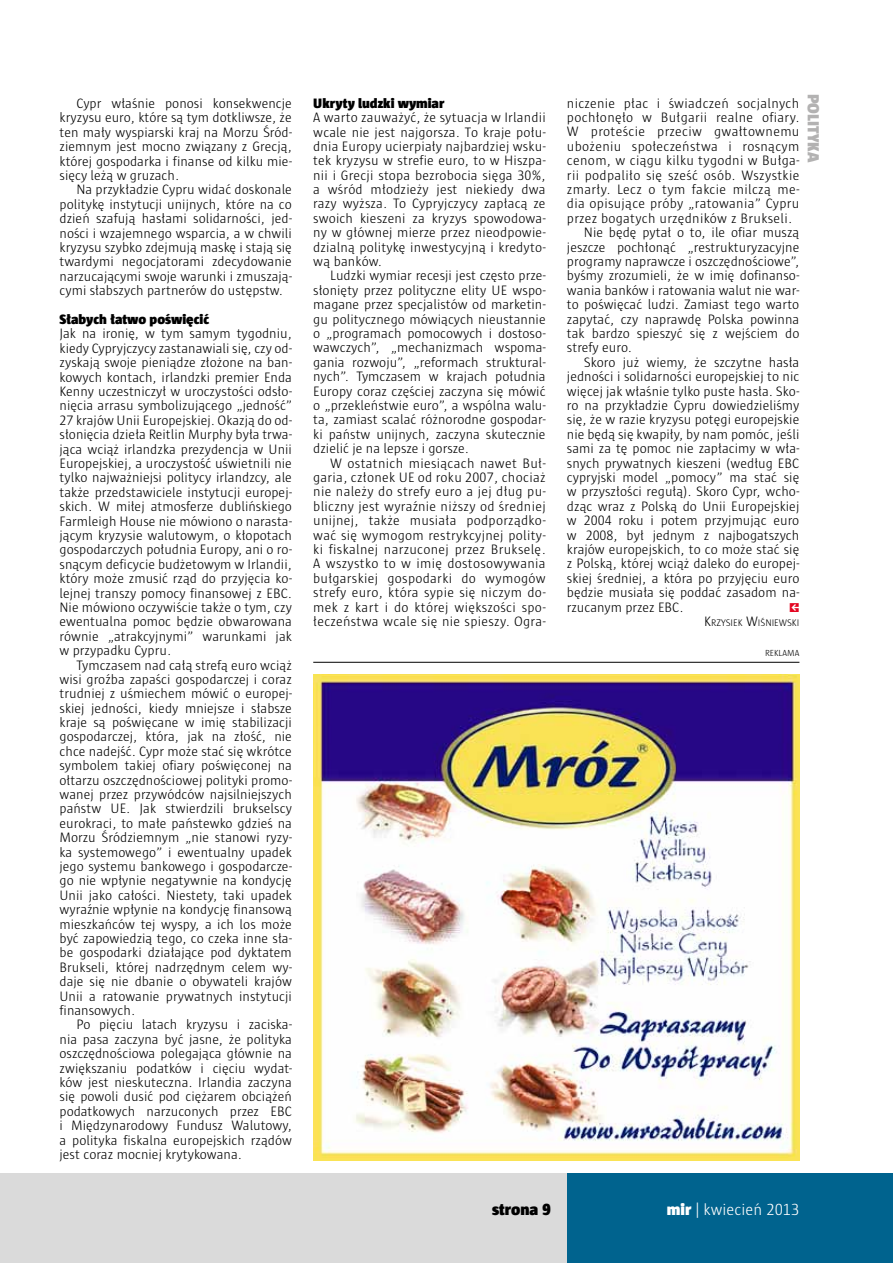
<style>
.page{position:relative;width:893px;height:1263px;background:#fff}
.page>*{position:absolute;margin:0;border:0;box-sizing:border-box;transform-origin:0 0}
.t1{font:300 16.5px "Sun";color:#fff}
.t2{font:900 16.5px "Sun";color:#b3b2b2}
.t3{font:900 16.5px "Sun";color:#000}
.t4{font:300 13.95px/14.4px "Sun";color:#000;text-align:justify}
.t5{font:300 13.95px "Sun";letter-spacing:.02em;color:#000}
.t6{font:900 13.95px "Sun";color:#000}
.t7{font:300 9.75px "Sun";color:#000}
.t8{font:300 9px "Sun";color:#000}
.s1{font-size:13.95px}
.s2{font-weight:900}
</style>
<div class="page">
<div style="left:0;top:1174px;width:568px;height:89px;background:#dadada"></div>
<div style="left:568px;top:1174px;width:325px;height:89px;background:#00638e"></div>
<img style="left:313px;top:675px;width:486px;height:486px">
<hr style="left:313px;top:662px;width:486px;height:1px;background:#000">
<p class="t4" style="left:60px;top:96px;width:234px;text-indent:17px">Cypr właśnie ponosi konsekwencje kryzysu euro, które są tym dotkliwsze, że ten mały wyspiarski kraj na Morzu Śród&shy;ziemnym jest mocno związany z Grecją, której gospodarka i finanse od kilku mie&shy;sięcy leżą w gruzach.</p>
<p class="t4" style="left:60px;top:183px;width:234px;text-indent:17px">Na przykładzie Cypru widać doskonale politykę instytucji unijnych, które na co dzień szafują hasłami solidarności, jed&shy;ności i wzajemnego wsparcia, a w chwili kryzysu szybko zdejmują maskę i stają się twardymi negocjatorami zdecydowanie narzucającymi swoje warunki i zmuszają&shy;cymi słabszych partnerów do ustępstw.</p>
<p class="t6" style="left:60px;top:311px;width:151px">Słabych łatwo poświęcić</p>
<p class="t4" style="left:60px;top:326px;width:234px">Jak na ironię, w tym samym tygodniu, kiedy Cypryjczycy zastanawiali się, czy od&shy;zyskają swoje pieniądze złożone na ban&shy;kowych kontach, irlandzki premier Enda Kenny uczestniczył w uroczystości odsło&shy;nięcia arrasu symbolizującego „jedność” 27 krajów Unii Europejskiej. Okazją do od&shy;słonięcia dzieła Reitlin Murphy była trwa&shy;jąca wciąż irlandzka prezydencja w Unii Europejskiej, a uroczystość uświetnili nie tylko najważniejsi politycy irlandzcy, ale także przedstawiciele instytucji europej&shy;skich. W miłej atmosferze dublińskiego Farmleigh House nie mówiono o narasta&shy;jącym kryzysie walutowym, o kłopotach gospodarczych południa Europy, ani o ro&shy;snącym deficycie budżetowym w Irlandii, który może zmusić rząd do przyjęcia ko&shy;lejnej transzy pomocy finansowej z EBC.<br>Nie mówiono oczywiście także o tym, czy ewentualna pomoc będzie obwarowana równie „atrakcyjnymi” warunkami jak w przypadku Cypru.</p>
<p class="t4" style="left:60px;top:658px;width:234px;text-indent:17px">Tymczasem nad całą strefą euro wciąż wisi groźba zapaści gospodarczej i coraz trudniej z uśmiechem mówić o europej&shy;skiej jedności, kiedy mniejsze i słabsze kraje są poświęcane w imię stabilizacji gospodarczej, która, jak na złość, nie chce nadejść. Cypr może stać się wkrótce symbolem takiej ofiary poświęconej na ołtarzu oszczędnościowej polityki promo&shy;wanej przez przywódców najsilniejszych państw UE. Jak stwierdzili brukselscy eurokraci, to małe państewko gdzieś na Morzu Śródziemnym „nie stanowi ryzy&shy;ka systemowego” i ewentualny upadek jego systemu bankowego i gospodarcze&shy;go nie wpłynie negatywnie na kondycję Unii jako całości. Niestety, taki upadek wyraźnie wpłynie na kondycję finansową mieszkańców tej wyspy, a ich los może być zapowiedzią tego, co czeka inne sła&shy;be gospodarki działające pod dyktatem Brukseli, której nadrzędnym celem wy&shy;daje się nie dbanie o obywateli krajów Unii a ratowanie prywatnych instytucji finansowych.</p>
<p class="t4" style="left:60px;top:1018px;width:234px;text-indent:17px">Po pięciu latach kryzysu i zaciska&shy;nia pasa zaczyna być jasne, że polityka oszczędnościowa polegająca głównie na zwiększaniu podatków i cięciu wydat&shy;ków jest nieskuteczna. Irlandia zaczyna się powoli dusić pod ciężarem obciążeń podatkowych narzuconych przez EBC i Międzynarodowy Fundusz Walutowy, a polityka fiskalna europejskich rządów jest coraz mocniej krytykowana.</p>
<p class="t6" style="left:313px;top:95px;width:133px">Ukryty ludzki wymiar</p>
<p class="t4" style="left:313px;top:110px;width:234px">A warto zauważyć, że sytuacja w Irlandii wcale nie jest najgorsza. To kraje połu&shy;dnia Europy ucierpiały najbardziej wsku&shy;tek kryzysu w strefie euro, to w Hiszpa&shy;nii i Grecji stopa bezrobocia sięga 30%, a wśród młodzieży jest niekiedy dwa razy wyższa. To Cypryjczycy zapłacą ze swoich kieszeni za kryzys spowodowa&shy;ny w głównej mierze przez nieodpowie&shy;dzialną politykę inwestycyjną i kredyto&shy;wą banków.</p>
<p class="t4" style="left:313px;top:269px;width:234px;text-indent:17px">Ludzki wymiar recesji jest często prze&shy;słonięty przez polityczne elity UE wspo&shy;magane przez specjalistów od marketin&shy;gu politycznego mówiących nieustannie o „programach pomocowych i dostoso&shy;wawczych”, „mechanizmach wspoma&shy;gania rozwoju”, „reformach struktural&shy;nych”. Tymczasem w krajach południa Europy coraz częściej zaczyna się mówić o „przekleństwie euro”, a wspólna walu&shy;ta, zamiast scalać różnorodne gospodar&shy;ki państw unijnych, zaczyna skutecznie dzielić je na lepsze i gorsze.</p>
<p class="t4" style="left:313px;top:456px;width:234px;text-indent:17px">W ostatnich miesiącach nawet Buł&shy;garia, członek UE od roku 2007, chociaż nie należy do strefy euro a jej dług pu&shy;bliczny jest wyraźnie niższy od średniej unijnej, także musiała podporządko&shy;wać się wymogom restrykcyjnej polity&shy;ki fiskalnej narzuconej przez Brukselę.<br>A wszystko to w imię dostosowywania bułgarskiej gospodarki do wymogów strefy euro, która sypie się niczym do&shy;mek z kart i do której większości spo&shy;łeczeństwa wcale się nie spieszy. Ogra-</p>
<p class="t5" style="left:567px;top:96px;width:234px">niczenie płac i świadczeń socjalnych</p>
<p class="t5" style="left:567px;top:110px;width:234px">pochłonęło w Bułgarii realne ofiary.</p>
<p class="t5" style="left:567px;top:124px;width:234px">W proteście przeciw gwałtownemu</p>
<p class="t5" style="left:567px;top:139px;width:234px">ubożeniu społeczeństwa i rosnącym</p>
<p class="t5" style="left:567px;top:153px;width:234px">cenom, w ciągu kilku tygodni w Bułga-</p>
<p class="t5" style="left:567px;top:168px;width:234px">rii podpaliło się sześć osób. Wszystkie</p>
<p class="t5" style="left:567px;top:182px;width:234px">zmarły. Lecz o tym fakcie milczą me-</p>
<p class="t5" style="left:567px;top:196px;width:234px">dia opisujące próby „ratowania” Cypru</p>
<p class="t5" style="left:567px;top:211px;width:227px">przez bogatych urzędników z Brukseli.</p>
<p class="t4" style="left:584px;top:225px;width:217px">Nie będę pytał o to, ile ofiar muszą</p>
<p class="t4" style="left:567px;top:240px;width:234px">jeszcze pochłonąć „restrukturyzacyjne</p>
<p class="t4" style="left:567px;top:254px;width:234px">programy naprawcze i oszczędnościowe”,</p>
<p class="t4" style="left:567px;top:269px;width:234px">byśmy zrozumieli, że w imię dofinanso-</p>
<p class="t4" style="left:567px;top:283px;width:234px">wania banków i ratowania walut nie war-</p>
<p class="t4" style="left:567px;top:297px;width:234px">to poświęcać ludzi. Zamiast tego warto</p>
<p class="t4" style="left:567px;top:312px;width:234px">zapytać, czy naprawdę Polska powinna</p>
<p class="t4" style="left:567px;top:326px;width:234px">tak bardzo spieszyć się z wejściem do</p>
<p class="t4" style="left:567px;top:341px;width:66px">strefy euro.</p>
<p class="t4" style="left:584px;top:355px;width:217px">Skoro już wiemy, że szczytne hasła</p>
<p class="t4" style="left:567px;top:369px;width:234px">jedności i solidarności europejskiej to nic</p>
<p class="t4" style="left:567px;top:384px;width:234px">więcej jak właśnie tylko puste hasła. Sko-</p>
<p class="t4" style="left:567px;top:398px;width:234px">ro na przykładzie Cypru dowiedzieliśmy</p>
<p class="t4" style="left:567px;top:412px;width:234px">się, że w razie kryzysu potęgi europejskie</p>
<p class="t4" style="left:567px;top:427px;width:234px">nie będą się kwapiły, by nam pomóc, jeśli</p>
<p class="t4" style="left:567px;top:441px;width:234px">sami za tę pomoc nie zapłacimy w wła-</p>
<p class="t4" style="left:567px;top:456px;width:234px">snych prywatnych kieszeni (według EBC</p>
<p class="t4" style="left:567px;top:470px;width:234px">cypryjski model „pomocy” ma stać się</p>
<p class="t4" style="left:567px;top:484px;width:234px">w przyszłości regułą). Skoro Cypr, wcho-</p>
<p class="t4" style="left:567px;top:499px;width:234px">dząc wraz z Polską do Unii Europejskiej</p>
<p class="t4" style="left:567px;top:513px;width:234px">w 2004 roku i potem przyjmując euro</p>
<p class="t4" style="left:567px;top:528px;width:234px">w 2008, był jednym z najbogatszych</p>
<p class="t4" style="left:567px;top:542px;width:234px">krajów europejskich, to co może stać się</p>
<p class="t4" style="left:567px;top:556px;width:234px">z Polską, której wciąż daleko do europej-</p>
<p class="t4" style="left:567px;top:571px;width:234px">skiej średniej, a która po przyjęciu euro</p>
<p class="t4" style="left:567px;top:585px;width:234px">będzie musiała się poddać zasadom na-</p>
<p class="t4" style="left:567px;top:600px;width:118px">rzucanym przez EBC.</p>
<p class="t7" style="left:704px;top:618px;width:97px"><span class="s1">K</span>RZYSIEK <span class="s1">W</span>IŚNIEWSKI</p>
<p class="t8" style="left:765px;top:648px;width:36px">REKLAMA</p>
<p class="t2" style="left:823px;top:94px;width:70px;rotate:90deg">POLITYKA</p>
<p class="t3" style="left:492px;top:1200px;width:60px">strona 9</p>
<p class="t1" style="left:667px;top:1201px;width:134px"><span class="s2">mir</span> | kwiecień 2013</p>
</div>
